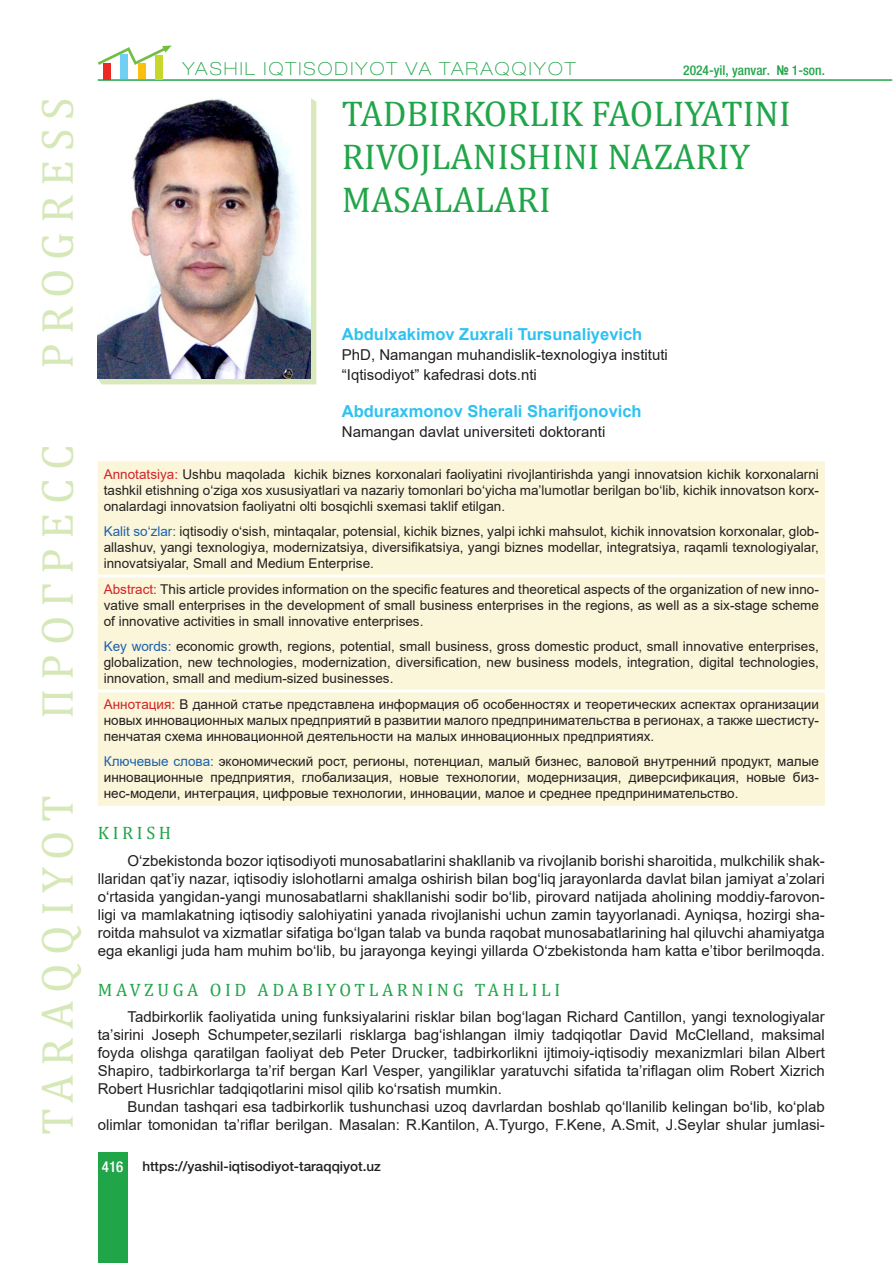
<style>
.page{position:relative;width:893px;height:1263px;background:#fff}
.page>*{position:absolute;margin:0;border:0;box-sizing:border-box;transform-origin:0 0}
.t1{font:45px "Cambria";letter-spacing:.2em;color:#d6e8b8}
.Maqola_Sarlavhasi{font:36px/43.2px "Cambria";color:#21a549}
.Ichki_Sarlavha{font:18px "Cambria";letter-spacing:.2em;color:#21a549}
.t2{font:100 expanded 18px "Helvetica Neue LT Pro";letter-spacing:.12em;color:#21a549}
.Maqola_Avtori{font:700 16.5px "Arial";color:#2ec1f1}
.Avtor_Ilmiy_Unvoni{font:15px/18px "Arial";color:#231f20;text-align:justify}
.t3{font:500 condensed 15px "Helvetica Neue LT Pro";color:#fff}
.t4{font:13.5px/16.2px "Arial";color:#231f20;text-align:justify}
.t5{font:500 13.5px "Helvetica Neue LT Pro";color:#231f20}
.t6{font:500 condensed 13.5px "Helvetica Neue LT Pro";color:#21a549}
.s1{font-family:"Arial Narrow";font-weight:700;font-stretch:normal}
.s2{color:#d1232a}
.s3{color:#1c61af}
</style>
<div class="page">
<div style="left:98px;top:1152px;width:30px;height:111px;background:#21a549"></div>
<hr style="left:98px;top:79px;width:794px;height:2px;background:#21a549">
<svg style="left:98px;top:45px;width:74px;height:20px"></svg>
<div style="left:103px;top:63px;width:8px;height:16px;background:#ed2825"></div>
<div style="left:121px;top:54px;width:7px;height:25px;background:#70d0f4"></div>
<div style="left:138px;top:64px;width:7px;height:15px;background:#fbbf12"></div>
<div style="left:155px;top:55px;width:8px;height:24px;background:#c7d72c"></div>
<div style="left:98px;top:461px;width:727px;height:345px;background:#fbf6d9"></div>
<hr style="left:98px;top:575px;width:727px;height:3px;background:#fff">
<hr style="left:98px;top:689px;width:727px;height:3px;background:#fff">
<svg style="left:98px;top:98px;width:218px;height:286px;fill:#d9e9bb"></svg>
<img style="left:98px;top:98px;width:212px;height:280px">
<h1 class="t1" style="left:31px;top:369px;width:272px;rotate:-90deg">PROGRESS</h1>
<h1 class="t1" style="left:31px;top:719px;width:276px;rotate:-90deg">ПРОГРЕСС</h1>
<h1 class="t1" style="left:31px;top:1135px;width:342px;rotate:-90deg">TARAQQIYOT</h1>
<h3 class="t2" style="left:182px;top:58px;width:395px">YASHIL IQTISODIYOT VA TARAQQIYOT</h3>
<p class="t6" style="left:683px;top:62px;width:143px">2024-yil, yanvar. <span class="s1">№</span> 1-son.</p>
<p class="Maqola_Sarlavhasi" style="left:342px;top:92px;width:450px">TADBIRKORLIK FAOLIYATINI<br>RIVOJLANISHINI NAZARIY<br>MASALALARI</p>
<p class="Maqola_Avtori" style="left:342px;top:323px;width:302px">Abdulxakimov Zuxrali Tursunaliyevich</p>
<p class="Avtor_Ilmiy_Unvoni" style="left:342px;top:345px;width:327px">PhD, Namangan muhandislik-texnologiya instituti</p>
<p class="Avtor_Ilmiy_Unvoni" style="left:342px;top:365px;width:197px">“Iqtisodiyot” kafedrasi dots.nti</p>
<p class="Maqola_Avtori" style="left:342px;top:400px;width:301px">Abduraxmonov Sherali Sharifjonovich</p>
<p class="Avtor_Ilmiy_Unvoni" style="left:342px;top:423px;width:265px">Namangan davlat universiteti doktoranti</p>
<p class="t4" style="left:104px;top:466px;width:717px"><span class="s2">Annotatsiya:</span> Ushbu maqolada kichik biznes korxonalari faoliyatini rivojlantirishda yangi innovatsion kichik korxonalarni tashkil etishning o‘ziga xos xususiyatlari va nazariy tomonlari bo‘yicha ma’lumotlar berilgan bo‘lib, kichik innovatson korx&shy;onalardagi innovatsion faoliyatni olti bosqichli sxemasi taklif etilgan.</p>
<p class="t4" style="left:104px;top:523px;width:717px"><span class="s3">Kalit so‘zlar:</span> iqtisodiy o‘sish, mintaqalar, potensial, kichik biznes, yalpi ichki mahsulot, kichik innovatsion korxonalar, glob&shy;allashuv, yangi texnologiya, modernizatsiya, diversifikatsiya, yangi biznes modellar, integratsiya, raqamli texnologiyalar, innovatsiyalar, Small and Medium Enterprise.</p>
<p class="t4" style="left:104px;top:581px;width:717px"><span class="s2">Abstract:</span> This article provides information on the specific features and theoretical aspects of the organization of new inno&shy;vative small enterprises in the development of small business enterprises in the regions, as well as a six-stage scheme of innovative activities in small innovative enterprises.</p>
<p class="t4" style="left:104px;top:638px;width:717px"><span class="s3">Key words:</span> economic growth, regions, potential, small business, gross domestic product, small innovative enterprises, globalization, new technologies, modernization, diversification, new business models, integration, digital technologies, innovation, small and medium-sized businesses.</p>
<p class="t4" style="left:104px;top:696px;width:717px"><span class="s2">Аннотация:</span> В данной статье представлена информация об особенностях и теоретических аспектах организации новых инновационных малых предприятий в развитии малого предпринимательства в регионах, а также шестисту&shy;пенчатая схема инновационной деятельности на малых инновационных предприятиях.</p>
<p class="t4" style="left:104px;top:753px;width:717px"><span class="s3">Ключевые слова:</span> экономический рост, регионы, потенциал, малый бизнес, валовой внутренний продукт, малые инновационные предприятия, глобализация, новые технологии, модернизация, диверсификация, новые биз&shy;нес-модели, интеграция, цифровые технологии, инновации, малое и среднее предпринимательство.</p>
<p class="Ichki_Sarlavha" style="left:98px;top:823px;width:75px">KIRISH</p>
<p class="Avtor_Ilmiy_Unvoni" style="left:98px;top:851px;width:729px;text-indent:30px">O‘zbekistonda bozor iqtisodiyoti munosabatlarini shakllanib va rivojlanib borishi sharoitida, mulkchilik shak&shy;llaridan qat’iy nazar, iqtisodiy islohotlarni amalga oshirish bilan bog‘liq jarayonlarda davlat bilan jamiyat a’zolari o‘rtasida yangidan-yangi munosabatlarni shakllanishi sodir bo‘lib, pirovard natijada aholining moddiy-farovon&shy;ligi va mamlakatning iqtisodiy salohiyatini yanada rivojlanishi uchun zamin tayyorlanadi. Ayniqsa, hozirgi sha&shy;roitda mahsulot va xizmatlar sifatiga bo‘lgan talab va bunda raqobat munosabatlarining hal qiluvchi ahamiyatga ega ekanligi juda ham muhim bo‘lib, bu jarayonga keyingi yillarda O‘zbekistonda ham katta e’tibor berilmoqda.</p>
<p class="Ichki_Sarlavha" style="left:98px;top:979px;width:464px">MAVZUGA OID ADABIYOTLARNING TAHLILI</p>
<p class="Avtor_Ilmiy_Unvoni" style="left:98px;top:1008px;width:729px;text-indent:30px">Tadbirkorlik faoliyatida uning funksiyalarini risklar bilan bog‘lagan Richard Cantillon, yangi texnologiyalar ta’sirini Joseph Schumpeter,sezilarli risklarga bag‘ishlangan ilmiy tadqiqotlar David McClelland, maksimal foyda olishga qaratilgan faoliyat deb Peter Drucker, tadbirkorlikni ijtimoiy-iqtisodiy mexanizmlari bilan Albert Shapiro, tadbirkorlarga ta’rif bergan Karl Vesper, yangiliklar yaratuvchi sifatida ta’riflagan olim Robert Xizrich Robert Husrichlar tadqiqotlarini misol qilib ko‘rsatish mumkin.</p>
<p class="Avtor_Ilmiy_Unvoni" style="left:98px;top:1098px;width:729px;text-align:right">Bundan tashqari esa tadbirkorlik tushunchasi uzoq davrlardan boshlab qo‘llanilib kelingan bo‘lib, ko‘plab olimlar tomonidan ta’riflar berilgan. Masalan: R.Kantilon, A.Tyurgo, F.Kene, A.Smit, J.Seylar shular jumlasi-</p>
<p class="t3" style="left:102px;top:1157px;width:23px">416</p>
<p class="t5" style="left:142px;top:1158px;width:240px">https://yashil-iqtisodiyot-taraqqiyot.uz</p>
</div>
